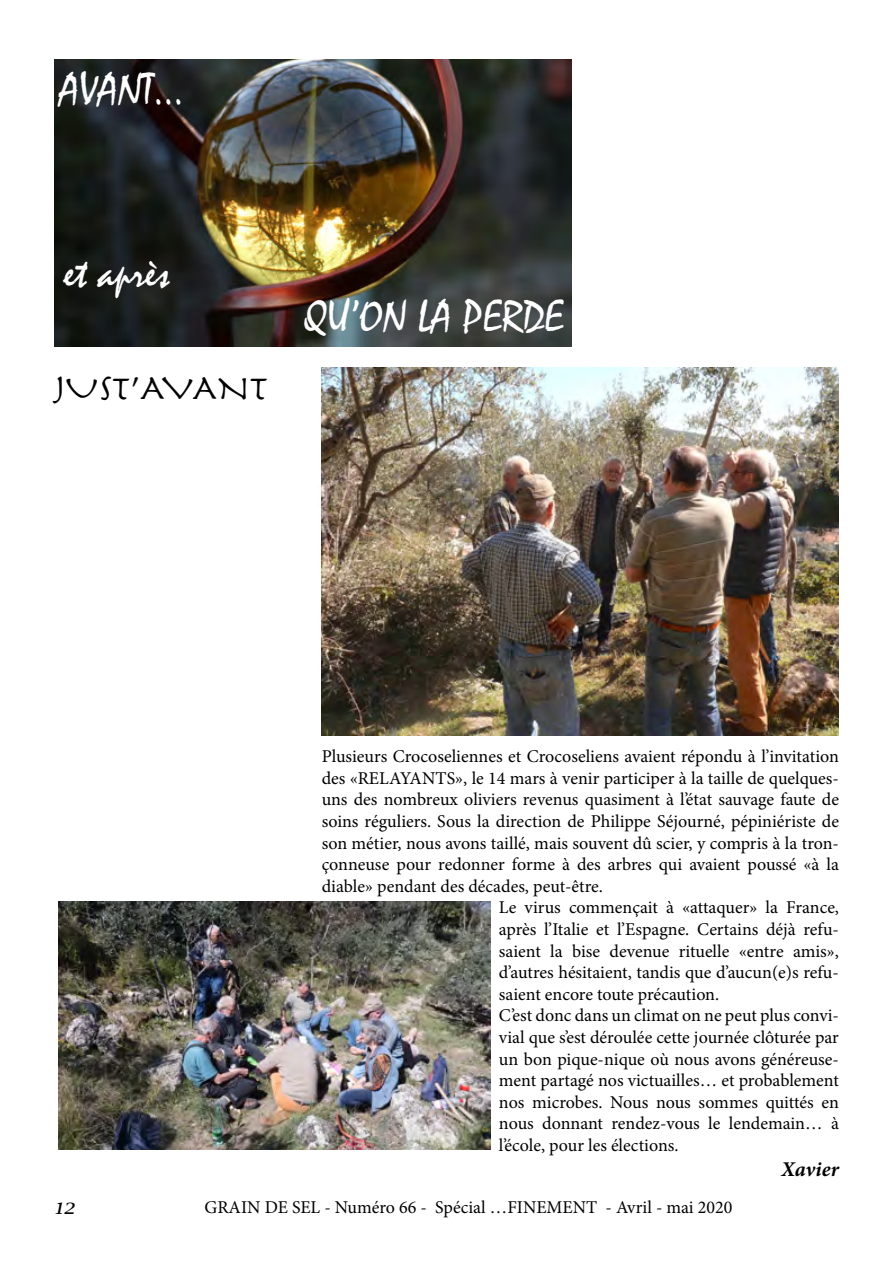
<style>
.page{position:relative;width:893px;height:1263px;background:#fff}
.page>*{position:absolute;margin:0;border:0;box-sizing:border-box;transform-origin:0 0}
.t1{font:45px "Mistral";color:#fff}
.t2{font:36px "Herculanum";color:#000}
.t3{font:italic 700 21px "Minion Pro";letter-spacing:.005em;color:#000}
.t4{font:italic 21px "Lucida Calligraphy";color:#000}
.t5{font:18px "Minion Pro";color:#000}
</style>
<div class="page">
<img style="left:54px;top:60px;width:517px;height:287px">
<img style="left:322px;top:368px;width:517px;height:368px">
<img style="left:58px;top:901px;width:432px;height:248px">
<h1 class="t1" style="left:60px;top:65px;width:126px">AVANT…</h1>
<h1 class="t1" style="left:64px;top:247px;width:108px">et après</h1>
<h2 class="t2" style="left:54px;top:365px;width:216px">JUST’AVANT</h2>
<h1 class="t1" style="left:304px;top:292px;width:261px">QU’ON LA PERDE</h1>
<p class="t5" style="left:322px;top:744px;width:519px">Plusieurs Crocoseliennes et Crocoseliens avaient répondu à l’invitation</p>
<p class="t5" style="left:322px;top:766px;width:519px">des «RELAYANTS», le 14 mars à venir participer à la taille de quelques-</p>
<p class="t5" style="left:322px;top:788px;width:519px">uns des nombreux oliviers revenus quasiment à l’état sauvage faute de</p>
<p class="t5" style="left:322px;top:809px;width:519px">soins réguliers. Sous la direction de Philippe Séjourné, pépiniériste de</p>
<p class="t5" style="left:322px;top:831px;width:519px">son métier, nous avons taillé, mais souvent dû scier, y compris à la tron-</p>
<p class="t5" style="left:322px;top:852px;width:519px">çonneuse pour redonner forme à des arbres qui avaient poussé «à la</p>
<p class="t5" style="left:322px;top:874px;width:283px">diable» pendant des décades, peut-être.</p>
<p class="t5" style="left:499px;top:896px;width:342px">Le virus commençait à «attaquer» la France,</p>
<p class="t5" style="left:499px;top:917px;width:342px">après l’Italie et l’Espagne. Certains déjà refu-</p>
<p class="t5" style="left:499px;top:939px;width:342px">saient la bise devenue rituelle «entre amis»,</p>
<p class="t5" style="left:499px;top:960px;width:341px">d’autres hésitaient, tandis que d’aucun(e)s refu-</p>
<p class="t5" style="left:499px;top:982px;width:222px">saient encore toute précaution.</p>
<p class="t5" style="left:499px;top:1004px;width:342px">C’est donc dans un climat on ne peut plus convi-</p>
<p class="t5" style="left:499px;top:1025px;width:341px">vial que s’est déroulée cette journée clôturée par</p>
<p class="t5" style="left:499px;top:1047px;width:342px">un bon pique-nique où nous avons généreuse-</p>
<p class="t5" style="left:499px;top:1068px;width:341px">ment partagé nos victuailles… et probablement</p>
<p class="t5" style="left:499px;top:1090px;width:342px">nos microbes. Nous nous sommes quittés en</p>
<p class="t5" style="left:499px;top:1112px;width:341px">nous donnant rendez-vous le lendemain… à</p>
<p class="t5" style="left:499px;top:1133px;width:181px">l’école, pour les élections.</p>
<p class="t3" style="left:781px;top:1154px;width:59px">Xavier</p>
<p class="t4" style="left:54px;top:1194px;width:23px">12</p>
<p class="t5" style="left:205px;top:1195px;width:529px">GRAIN DE SEL - Numéro 66 - Spécial …FINEMENT - Avril - mai 2020</p>
</div>
